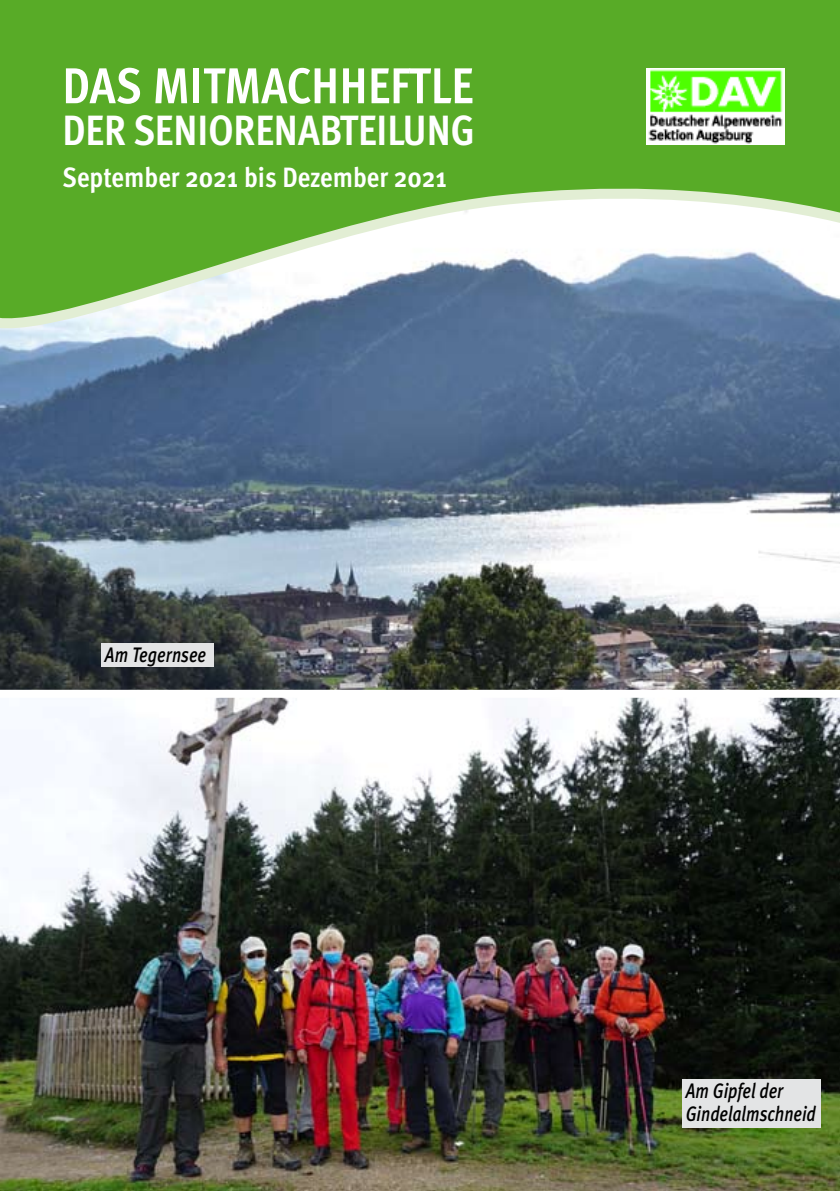
<style>
.page{position:relative;width:840px;height:1191px;background:#fff}
.page>*{position:absolute;margin:0;border:0;box-sizing:border-box;transform-origin:0 0}
.t1{font:700 50.4px "Meta Cond";color:#fff}
.t2{font:700 42.4px "Meta Cond";color:#fff}
.t3{font:700 28px "Meta Cond";color:#fff}
.t4{font:italic 21px/23px "Meta Medium LF";color:#000;scale:.8 1}
</style>
<div class="page">
<img style="left:0;top:377px;width:839px;height:312px">
<img style="left:0;top:698px;width:839px;height:493px">
<svg style="left:0;top:0;width:839px;height:377px;background:#75ad66"></svg>
<img style="left:646px;top:68px;width:138px;height:77px">
<div style="left:681px;top:1079px;width:139px;height:48px;background:#e3e4e5"></div>
<div style="left:101px;top:643px;width:113px;height:23px;background:#e3e4e5"></div>
<h1 class="t1" style="left:62px;top:56px;width:412px">DAS MITMACHHEFTLE</h1>
<h2 class="t2" style="left:62px;top:105px;width:413px">DER SENIORENABTEILUNG</h2>
<h3 class="t3" style="left:62px;top:160px;width:386px">September 2021 bis Dezember 2021</h3>
<p class="t4" style="left:105px;top:642px;width:128px">Am Tegernsee</p>
<p class="t4" style="left:685px;top:1078px;width:164px">Am Gipfel der<br>Gindelalmschneid</p>
</div>
